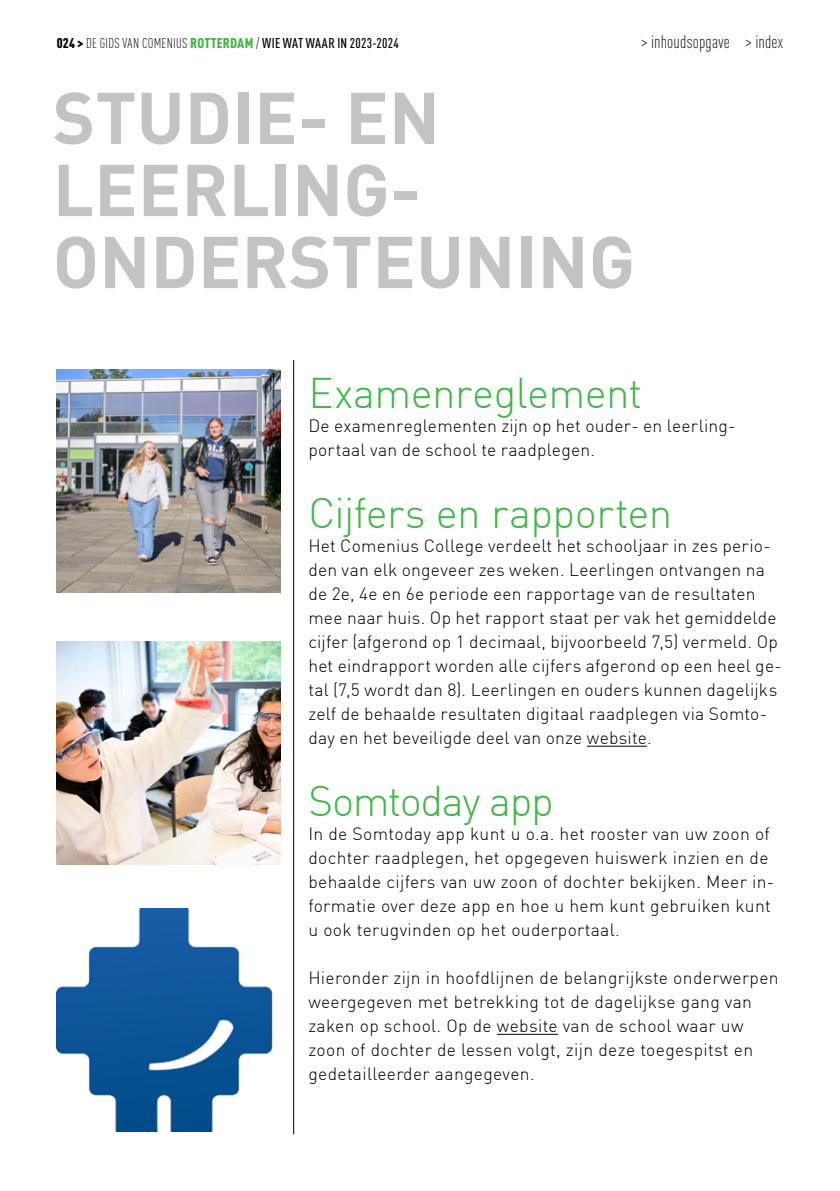
<style>
.page{position:relative;width:840px;height:1191px;background:#fff}
.page>*{position:absolute;margin:0;border:0;box-sizing:border-box;transform-origin:0 0}
.t1{font:700 72px/72px "DIN";color:#c5c2c5}
.t2{font:300 42px "DIN";letter-spacing:-.015em;color:#43b649}
.t3{font:300 42px "DIN";letter-spacing:-.035em;color:#43b649}
.t4{font:300 18px "DIN Cond";letter-spacing:.01em;color:#000}
.t5{font:300 17.6px/24px "DIN";letter-spacing:.015em;color:#000}
.t6{font:500 14px "DIN Cond";letter-spacing:.02em;color:#000}
.s1{font-weight:900}
.s2{font-weight:300}
.s3{font-weight:900;color:#43b649}
</style>
<div class="page">
<hr style="left:293px;top:360px;width:1px;height:774px;background:#000">
<img style="left:57px;top:641px;width:223px;height:223px">
<hr style="left:586px;top:745px;width:60px;height:1px;background:#000">
<hr style="left:496px;top:1033px;width:61px;height:1px;background:#000">
<img style="left:57px;top:908px;width:216px;height:223px">
<img style="left:57px;top:369px;width:223px;height:223px">
<p class="t6" style="left:57px;top:35px;width:343px"><span class="s1">024 &gt;</span> <span class="s2">DE GIDS VAN COMENIUS</span> <span class="s3">ROTTERDAM</span> <span class="s2">/</span> WIE WAT WAAR IN 2023-2024</p>
<p class="t4" style="left:640px;top:31px;width:143px">&gt; inhoudsopgave &gt; index</p>
<h1 class="t1" style="left:53px;top:79px;width:583px">STUDIE- EN<br>LEERLING-<br>ONDERSTEUNING</h1>
<h2 class="t2" style="left:308px;top:367px;width:335px">Examenreglement</h2>
<p class="t5" style="left:308px;top:413px;width:428px">De examenreglementen zijn op het ouder- en leerling&shy;portaal van de school te raadplegen.</p>
<h2 class="t2" style="left:308px;top:487px;width:365px">Cijfers en rapporten</h2>
<p class="t5" style="left:308px;top:533px;width:475px">Het Comenius College verdeelt het schooljaar in zes perio&shy;den van elk ongeveer zes weken. Leerlingen ontvangen na de 2e, 4e en 6e periode een rapportage van de resultaten mee naar huis. Op het rapport staat per vak het gemiddelde cijfer (afgerond op 1 decimaal, bijvoorbeeld 7,5) vermeld. Op het eindrapport worden alle cijfers afgerond op een heel ge&shy;tal (7,5 wordt dan 8). Leerlingen en ouders kunnen dagelijks zelf de behaalde resultaten digitaal raadplegen via Somto&shy;day en het beveiligde deel van onze website.</p>
<h2 class="t3" style="left:308px;top:775px;width:247px">Somtoday app</h2>
<p class="t5" style="left:308px;top:821px;width:467px">In de Somtoday app kunt u o.a. het rooster van uw zoon of dochter raadplegen, het opgegeven huiswerk inzien en de behaalde cijfers van uw zoon of dochter bekijken. Meer in&shy;formatie over deze app en hoe u hem kunt gebruiken kunt u ook terugvinden op het ouderportaal.</p>
<p class="t5" style="left:308px;top:965px;width:471px">Hieronder zijn in hoofdlijnen de belangrijkste onderwerpen weergegeven met betrekking tot de dagelijkse gang van zaken op school. Op de website van de school waar uw zoon of dochter de lessen volgt, zijn deze toegespitst en gedetailleerder aangegeven.</p>
</div>
